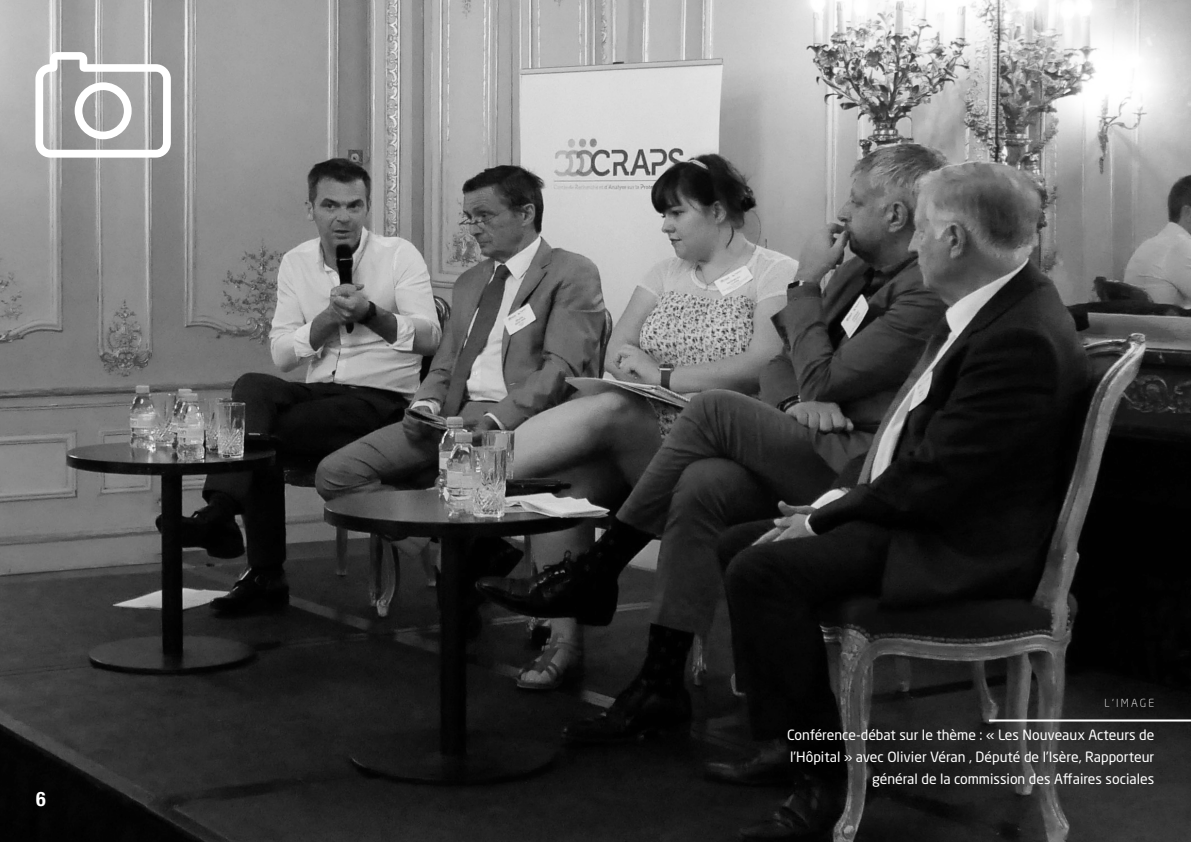
<style>
.page{position:relative;width:1191px;height:842px;background:#fff}
.page>*{position:absolute;margin:0;border:0;box-sizing:border-box;transform-origin:0 0}
.t1{font:700 condensed 20px "Helvetica Neue LT Std";color:#fff}
.t2{font:14px/22px "Neo Sans Std";color:#fff;text-align:right}
.t3{font:300 11px "Neo Sans Std";letter-spacing:.2em;color:#fff}
</style>
<div class="page">
<img style="left:0;top:0;width:1191px;height:842px">
<hr style="left:989px;top:719px;width:202px;height:2px;background:#fff">
<svg style="left:35px;top:52px;width:136px;height:106px"></svg>
<h1 class="t1" style="left:36px;top:787px;width:11px">6</h1>
<p class="t3" style="left:1104px;top:697px;width:51px">L’IMAGE</p>
<p class="t2" style="left:787px;top:724px;width:369px">Conférence-débat sur le thème : « Les Nouveaux Acteurs de l’Hôpital » avec Olivier Véran , Député de l’Isère, Rapporteur général de la commission des Affaires sociales</p>
</div>
